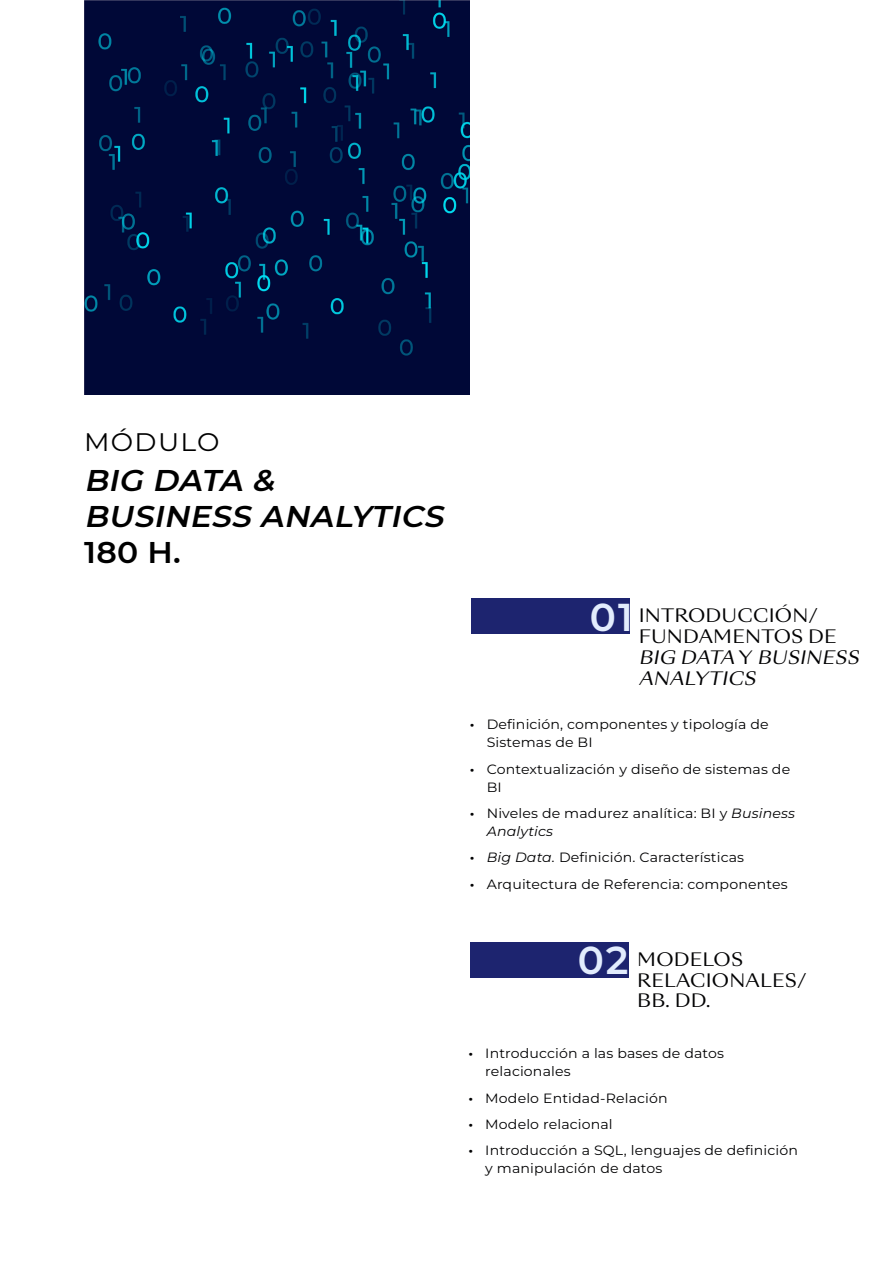
<style>
.page{position:relative;width:893px;height:1263px;background:#fff}
.page>*{position:absolute;margin:0;border:0;box-sizing:border-box;transform-origin:0 0}
.t1{font:100 38.85px "Montserrat";color:#e2ecfd}
.t2{font:italic 600 29.85px/35.8px "Montserrat";color:#000;scale:1.05 1}
.t3{font:600 29.85px "Montserrat";color:#000;scale:1.05 1}
.t4{font:100 25.35px "Montserrat";letter-spacing:.05em;color:#000;scale:1.05 1}
.t5{font:18px/21px "Sang Bleu Sunrise";letter-spacing:.01em;color:#020203;scale:1.05 1}
.t6{font:100 13.5px/18px "Montserrat";letter-spacing:.01em;color:#020203;scale:1.05 1}
.s1{font-style:italic}
</style>
<div class="page">
<img style="left:84px;top:0;width:386px;height:394px">
<div style="left:471px;top:599px;width:159px;height:35px;background:#1d246f"></div>
<div style="left:470px;top:942px;width:158px;height:35px;background:#1d246f"></div>
<h3 class="t4" style="left:84px;top:425px;width:131px">MÓDULO</h3>
<h2 class="t2" style="left:84px;top:461px;width:351px">BIG DATA &amp;<br>BUSINESS ANALYTICS</h2>
<h2 class="t3" style="left:84px;top:531px;width:94px">180 H.</h2>
<h1 class="t1" style="left:590px;top:591px;width:44px">01</h1>
<h3 class="t5" style="left:639px;top:606px;width:216px">INTRODUCCIÓN/<br>FUNDAMENTOS DE<br><span class="s1">BIG DATA</span> Y <span class="s1">BUSINESS<br>ANALYTICS</span></h3>
<p class="t6" style="left:487px;top:715px;width:270px;text-indent:-17px">• Definición, componentes y tipología de<br>Sistemas de BI</p>
<p class="t6" style="left:487px;top:760px;width:290px;text-indent:-17px">• Contextualización y diseño de sistemas de<br>BI</p>
<p class="t6" style="left:487px;top:804px;width:295px;text-indent:-17px">• Niveles de madurez analítica: BI y <span class="s1">Business<br>Analytics</span></p>
<p class="t6" style="left:470px;top:848px;width:263px">• <span class="s1">Big Data.</span> Definición. Características</p>
<p class="t6" style="left:470px;top:875px;width:304px">• Arquitectura de Referencia: componentes</p>
<h1 class="t1" style="left:578px;top:935px;width:52px">02</h1>
<h3 class="t5" style="left:637px;top:949px;width:163px">MODELOS<br>RELACIONALES/<br>BB. DD.</h3>
<p class="t6" style="left:485px;top:1044px;width:229px;text-indent:-17px">• Introducción a las bases de datos relacionales</p>
<p class="t6" style="left:468px;top:1088px;width:191px">• Modelo Entidad-Relación</p>
<p class="t6" style="left:468px;top:1115px;width:139px">• Modelo relacional</p>
<p class="t6" style="left:485px;top:1141px;width:299px;text-indent:-17px">• Introducción a SQL, lenguajes de definición y manipulación de datos</p>
</div>
